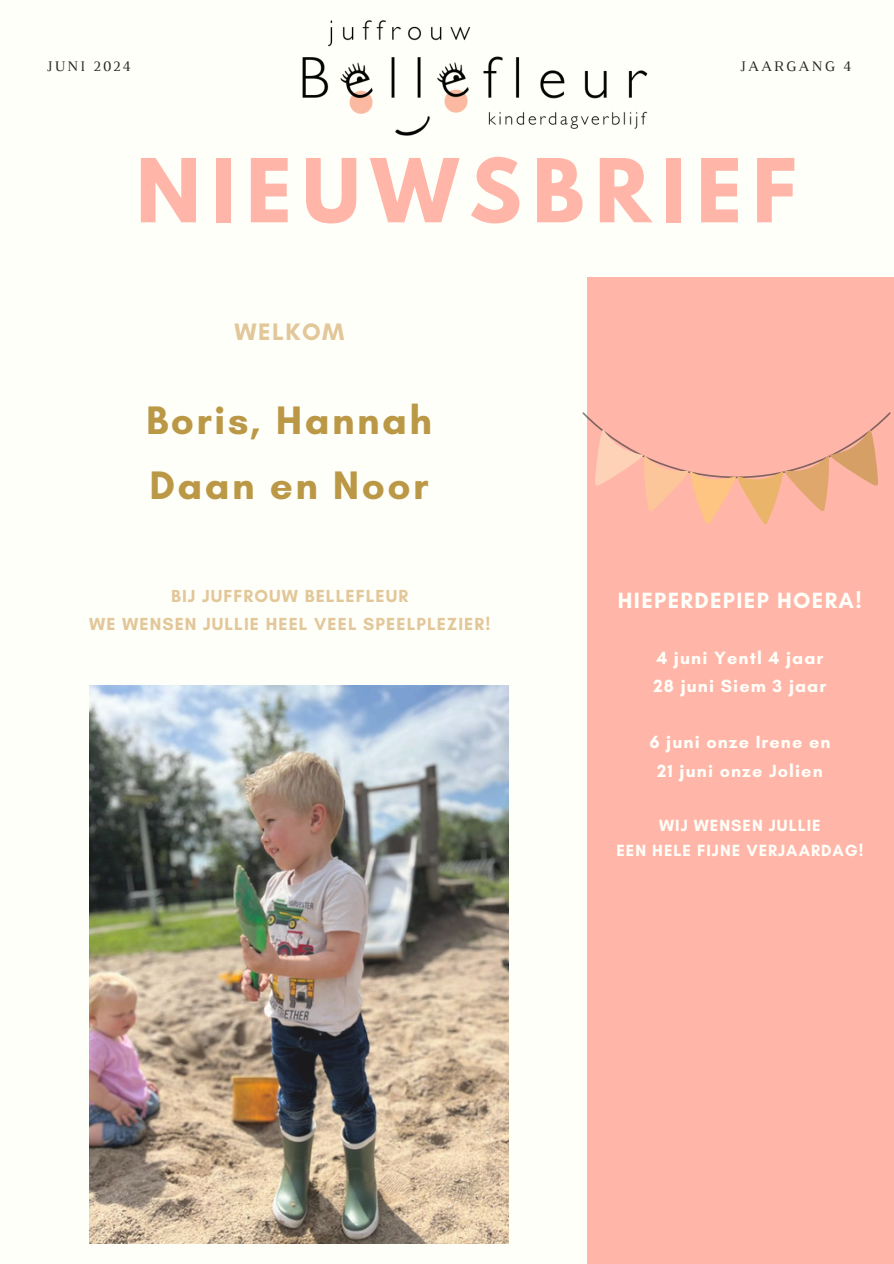
<style>
.page{position:relative;width:894px;height:1264px;background:#fff}
.page>*{position:absolute;margin:0;border:0;box-sizing:border-box;transform-origin:0 0}
.t1{font:700 78px "League Spartan";letter-spacing:.135em;color:#ffb6a9}
.t2{font:700 40.5px/64.3px "Glacial Indifference";letter-spacing:.06em;color:#ba9846}
.t3{font:700 24.3px "Glacial Indifference";letter-spacing:.06em;color:#e2c79a}
.t4{font:700 22.5px "Glacial Indifference";letter-spacing:.06em;color:#fffff9}
.t5{font:700 18px/28.2px "Glacial Indifference";letter-spacing:.06em;color:#fffff9}
.t6{font:700 17.85px/27.9px "Glacial Indifference";letter-spacing:.06em;color:#e2c79a;text-align:center}
.t7{font:700 16.5px/25.8px "Glacial Indifference";letter-spacing:.06em;color:#fffff9;text-align:center}
.t8{font:14.85px "Luthier";letter-spacing:.14em;color:#222}
</style>
<div class="page">
<div style="left:0;top:0;width:893px;height:1263px;background:#fffff9"></div>
<div style="left:587px;top:277px;width:306px;height:986px;background:#ffb6a9"></div>
<img style="left:302px;top:20px;width:346px;height:116px">
<svg style="left:582px;top:412px;width:308px;height:112px"></svg>
<img style="left:89px;top:685px;width:419px;height:558px">
<p class="t8" style="left:46px;top:60px;width:86px">JUNI 2024</p>
<h1 class="t8" style="left:739px;top:60px;width:113px">JAARGANG 4</h1>
<p class="t1" style="left:136px;top:152px;width:661px">NIEUWSBRIEF</p>
<h3 class="t3" style="left:234px;top:316px;width:111px">WELKOM</h3>
<h2 class="t2" style="left:146px;top:388px;width:287px">Boris, Hannah<br>Daan en Noor</h2>
<p class="t6" style="left:89px;top:581px;width:402px">BIJ JUFFROUW BELLEFLEUR<br>WE WENSEN JULLIE HEEL VEEL SPEELPLEZIER!</p>
<p class="t4" style="left:617px;top:586px;width:245px">HIEPERDEPIEP HOERA!</p>
<p class="t5" style="left:653px;top:643px;width:174px">4 juni Yentl 4 jaar<br>28 juni Siem 3 jaar</p>
<p class="t5" style="left:649px;top:728px;width:182px;text-align:center">6 juni onze Irene en<br>21 juni onze Jolien</p>
<p class="t7" style="left:616px;top:811px;width:248px">WIJ WENSEN JULLIE<br>EEN HELE FIJNE VERJAARDAG!</p>
</div>
